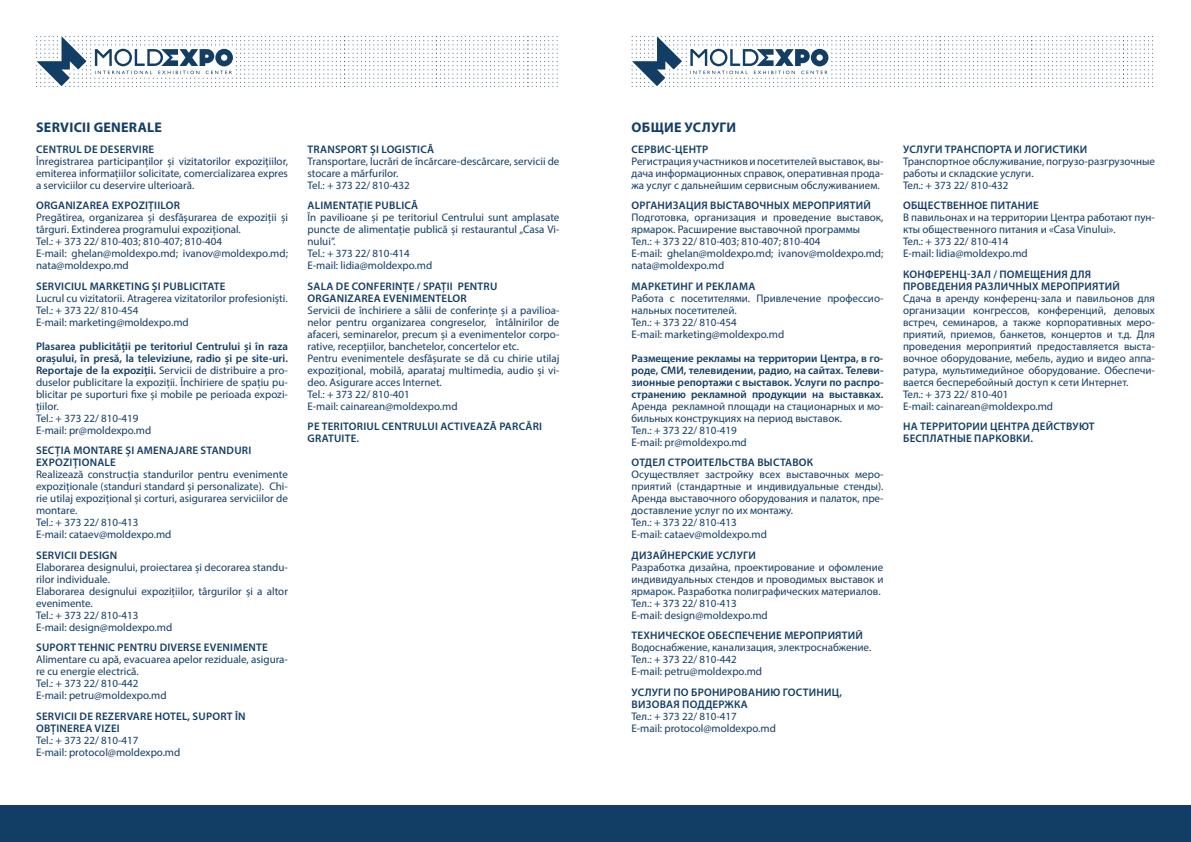
<style>
.page{position:relative;width:1191px;height:842px;background:#fff}
.page>*{position:absolute;margin:0;border:0;box-sizing:border-box;transform-origin:0 0}
.t1{font:700 14px "Myriad Pro";letter-spacing:.02em;color:#123d65}
.t2{font:11px/12px "Myriad Pro";color:#123d65}
.t3{font:600 11px/12px "Myriad Pro";letter-spacing:.02em;color:#123d65}
.s1{font-weight:600}
</style>
<div class="page">
<div style="left:0;top:806px;width:595px;height:36px;background:#123d65"></div>
<svg style="left:36px;top:36px;width:522px;height:51px"></svg>
<div style="left:595px;top:806px;width:596px;height:36px;background:#123d65"></div>
<svg style="left:631px;top:36px;width:522px;height:51px"></svg>
<p class="t1" style="left:36px;top:118px;width:127px">SERVICII GENERALE</p>
<p class="t3" style="left:36px;top:143px;width:120px">CENTRUL DE DESERVIRE</p>
<p class="t2" style="left:36px;top:155px;width:253px;text-align:justify">Înregistrarea participanților și vizitatorilor expozițiilor, emiterea informațiilor solicitate, comercializarea expres a serviciilor cu deservire ulterioară.</p>
<p class="t3" style="left:36px;top:199px;width:145px">ORGANIZAREA EXPOZIȚIILOR</p>
<p class="t2" style="left:36px;top:211px;width:253px">Pregătirea, organizarea și desfășurarea de expoziții și târguri. Extinderea programului expozițional.<br>Tel.: + 373 22/ 810-403; 810-407; 810-404<br>E-mail: ghelan@moldexpo.md; ivanov@moldexpo.md; nata@moldexpo.md</p>
<p class="t3" style="left:36px;top:280px;width:191px">SERVICIUL MARKETING ȘI PUBLICITATE</p>
<p class="t2" style="left:36px;top:292px;width:253px">Lucrul cu vizitatorii. Atragerea vizitatorilor profesioniști.<br>Tel.: + 373 22/ 810-454<br>E-mail: marketing@moldexpo.md</p>
<p class="t2" style="left:36px;top:340px;width:253px"><span class="s1">Plasarea publicității pe teritoriul Centrului și în raza orașului, în presă, la televiziune, radio și pe site-uri.<br>Reportaje de la expoziții.</span> Servicii de distribuire a pro&shy;duselor publicitare la expoziții. Închiriere de spațiu pu&shy;blicitar pe suporturi fixe și mobile pe perioada expozi&shy;țiilor.<br>Tel.: + 373 22/ 810-419<br>E-mail: pr@moldexpo.md</p>
<p class="t3" style="left:36px;top:444px;width:217px">SECȚIA MONTARE ȘI AMENAJARE STANDURI<br>EXPOZIȚIONALE</p>
<p class="t2" style="left:36px;top:468px;width:253px">Realizează construcția standurilor pentru evenimente expoziționale (standuri standard și personalizate). Chi&shy;rie utilaj expozițional și corturi, asigurarea serviciilor de montare.<br>Tel.: + 373 22/ 810-413<br>E-mail: cataev@moldexpo.md</p>
<p class="t3" style="left:36px;top:549px;width:83px">SERVICII DESIGN</p>
<p class="t2" style="left:36px;top:561px;width:253px">Elaborarea designului, proiectarea și decorarea standu&shy;rilor individuale.<br>Elaborarea designului expozițiilor, târgurilor și a altor evenimente.<br>Tel.: + 373 22/ 810-413<br>E-mail: design@moldexpo.md</p>
<p class="t3" style="left:36px;top:641px;width:233px">SUPORT TEHNIC PENTRU DIVERSE EVENIMENTE</p>
<p class="t2" style="left:36px;top:653px;width:253px">Аlimentare cu apă, evacuarea apelor reziduale, asigura&shy;re cu energie electrică.<br>Tel.: + 373 22/ 810-442<br>E-mail: petru@moldexpo.md</p>
<p class="t3" style="left:36px;top:710px;width:211px">SERVICII DE REZERVARE HOTEL, SUPORT ÎN<br>OBȚINEREA VIZEI</p>
<p class="t2" style="left:36px;top:734px;width:146px">Tel.: + 373 22/ 810-417<br>E-mail: protocol@moldexpo.md</p>
<p class="t3" style="left:308px;top:143px;width:128px">TRANSPORT ȘI LOGISTICĂ</p>
<p class="t2" style="left:307px;top:155px;width:253px">Transportare, lucrări de încărcare-descărcare, servicii de stocare a mărfurilor.<br>Tel.: + 373 22/ 810-432</p>
<p class="t3" style="left:308px;top:199px;width:112px">ALIMENTAȚIE PUBLICĂ</p>
<p class="t2" style="left:307px;top:211px;width:253px">În pavilioane și pe teritoriul Centrului sunt amplasate puncte de alimentație publică și restaurantul „Casa Vi&shy;nului”.<br>Tel.: + 373 22/ 810-414<br>E-mail: lidia@moldexpo.md</p>
<p class="t3" style="left:308px;top:280px;width:191px">SALA DE CONFERINȚE / SPAȚII PENTRU<br>ORGANIZAREA EVENIMENTELOR</p>
<p class="t2" style="left:307px;top:304px;width:253px">Servicii de închiriere a sălii de conferințe și a pavilioa&shy;nelor pentru organizarea congreselor, întâlnirilor de afaceri, seminarelor, precum și a evenimentelor corpo&shy;rative, recepțiilor, banchetelor, concertelor etc.<br>Pentru evenimentele desfășurate se dă cu chirie utilaj expozițional, mobilă, aparataj multimedia, audio și vi&shy;deo. Asigurare acces Internet.<br>Tel.: + 373 22/ 810-401<br>E-mail: cainarean@moldexpo.md</p>
<p class="t3" style="left:308px;top:420px;width:236px">PE TERITORIUL CENTRULUI ACTIVEAZĂ PARCĂRI<br>GRATUITE.</p>
<p class="t1" style="left:631px;top:118px;width:106px">ОБЩИЕ УСЛУГИ</p>
<p class="t3" style="left:631px;top:143px;width:78px">СЕРВИС-ЦЕНТР</p>
<p class="t2" style="left:631px;top:155px;width:253px;text-align:justify">Регистрация участников и посетителей выставок, вы&shy;дача информационных справок, оперативная прода&shy;жа услуг с дальнейшим сервисным обслуживанием.</p>
<p class="t3" style="left:631px;top:199px;width:241px">ОРГАНИЗАЦИЯ ВЫСТАВОЧНЫХ МЕРОПРИЯТИЙ</p>
<p class="t2" style="left:631px;top:211px;width:253px">Подготовка, организация и проведение выставок, ярмарок. Расширение выставочной программы<br>Тел.: + 373 22/ 810-403; 810-407; 810-404<br>E-mail: ghelan@moldexpo.md; ivanov@moldexpo.md; nata@moldexpo.md</p>
<p class="t3" style="left:631px;top:280px;width:125px">МАРКЕТИНГ И РЕКЛАМА</p>
<p class="t2" style="left:631px;top:292px;width:253px">Работа с посетителями. Привлечение профессио&shy;нальных посетителей.<br>Тел.: + 373 22/ 810-454<br>E-mail: marketing@moldexpo.md</p>
<p class="t3" style="left:631px;top:352px;width:253px;text-align:justify">Размещение рекламы на территории Центра, в го&shy;роде, СМИ, телевидении, радио, на сайтах. Телеви&shy;зионные репортажи с выставок. Услуги по распро&shy;странению рекламной продукции на выставках.</p>
<p class="t2" style="left:631px;top:400px;width:253px">Аренда рекламной площади на стационарных и мо&shy;бильных конструкциях на период выставок.<br>Тел.: + 373 22/ 810-419<br>E-mail: pr@moldexpo.md</p>
<p class="t3" style="left:631px;top:456px;width:183px">ОТДЕЛ СТРОИТЕЛЬСТВА ВЫСТАВОК</p>
<p class="t2" style="left:631px;top:468px;width:253px">Осуществляет застройку всех выставочных меро&shy;приятий (стандартные и индивидуальные стенды).<br>Аренда выставочного оборудования и палаток, пре&shy;доставление услуг по их монтажу.<br>Тел.: + 373 22/ 810-413<br>E-mail: cataev@moldexpo.md</p>
<p class="t3" style="left:631px;top:549px;width:126px">ДИЗАЙНЕРСКИЕ УСЛУГИ</p>
<p class="t2" style="left:631px;top:561px;width:253px">Разработка дизайна, проектирование и офомление индивидуальных стендов и проводимых выставок и ярмарок. Разработка полиграфических материалов.<br>Тел.: + 373 22/ 810-413<br>E-mail: design@moldexpo.md</p>
<p class="t3" style="left:631px;top:629px;width:233px">ТЕХНИЧЕСКОЕ ОБЕСПЕЧЕНИЕ МЕРОПРИЯТИЙ</p>
<p class="t2" style="left:631px;top:641px;width:241px">Водоснабжение, канализация, электроснабжение.<br>Тел.: + 373 22/ 810-442<br>E-mail: petru@moldexpo.md</p>
<p class="t3" style="left:631px;top:686px;width:212px">УСЛУГИ ПО БРОНИРОВАНИЮ ГОСТИНИЦ,<br>ВИЗОВАЯ ПОДДЕРЖКА</p>
<p class="t2" style="left:631px;top:710px;width:146px">Тел.: + 373 22/ 810-417<br>E-mail: protocol@moldexpo.md</p>
<p class="t3" style="left:903px;top:143px;width:185px">УСЛУГИ ТРАНСПОРТА И ЛОГИСТИКИ</p>
<p class="t2" style="left:903px;top:155px;width:253px">Транспортное обслуживание, погрузо-разгрузочные работы и складские услуги.<br>Тел.: + 373 22/ 810-432</p>
<p class="t3" style="left:903px;top:199px;width:137px">ОБЩЕСТВЕННОЕ ПИТАНИЕ</p>
<p class="t2" style="left:903px;top:211px;width:253px">В павильонах и на территории Центра работают пун&shy;кты общественного питания и «Casa Vinului».<br>Тел.: + 373 22/ 810-414<br>E-mail: lidia@moldexpo.md</p>
<p class="t3" style="left:903px;top:268px;width:218px">КОНФЕРЕНЦ-ЗАЛ / ПОМЕЩЕНИЯ ДЛЯ<br>ПРОВЕДЕНИЯ РАЗЛИЧНЫХ МЕРОПРИЯТИЙ</p>
<p class="t2" style="left:903px;top:292px;width:253px">Сдача в аренду конференц-зала и павильонов для организации конгрессов, конференций, деловых встреч, семинаров, а также корпоративных меро&shy;приятий, приемов, банкетов, концертов и т.д. Для проведения мероприятий предоставляется выста&shy;вочное оборудование, мебель, аудио и видео аппа&shy;ратура, мультимедийное оборудование. Обеспечи&shy;вается бесперебойный доступ к сети Интернет.<br>Тел.: + 373 22/ 810-401<br>E-mail: cainarean@moldexpo.md</p>
<p class="t3" style="left:903px;top:420px;width:193px">НА ТЕРРИТОРИИ ЦЕНТРА ДЕЙСТВУЮТ<br>БЕСПЛАТНЫЕ ПАРКОВКИ.</p>
</div>
